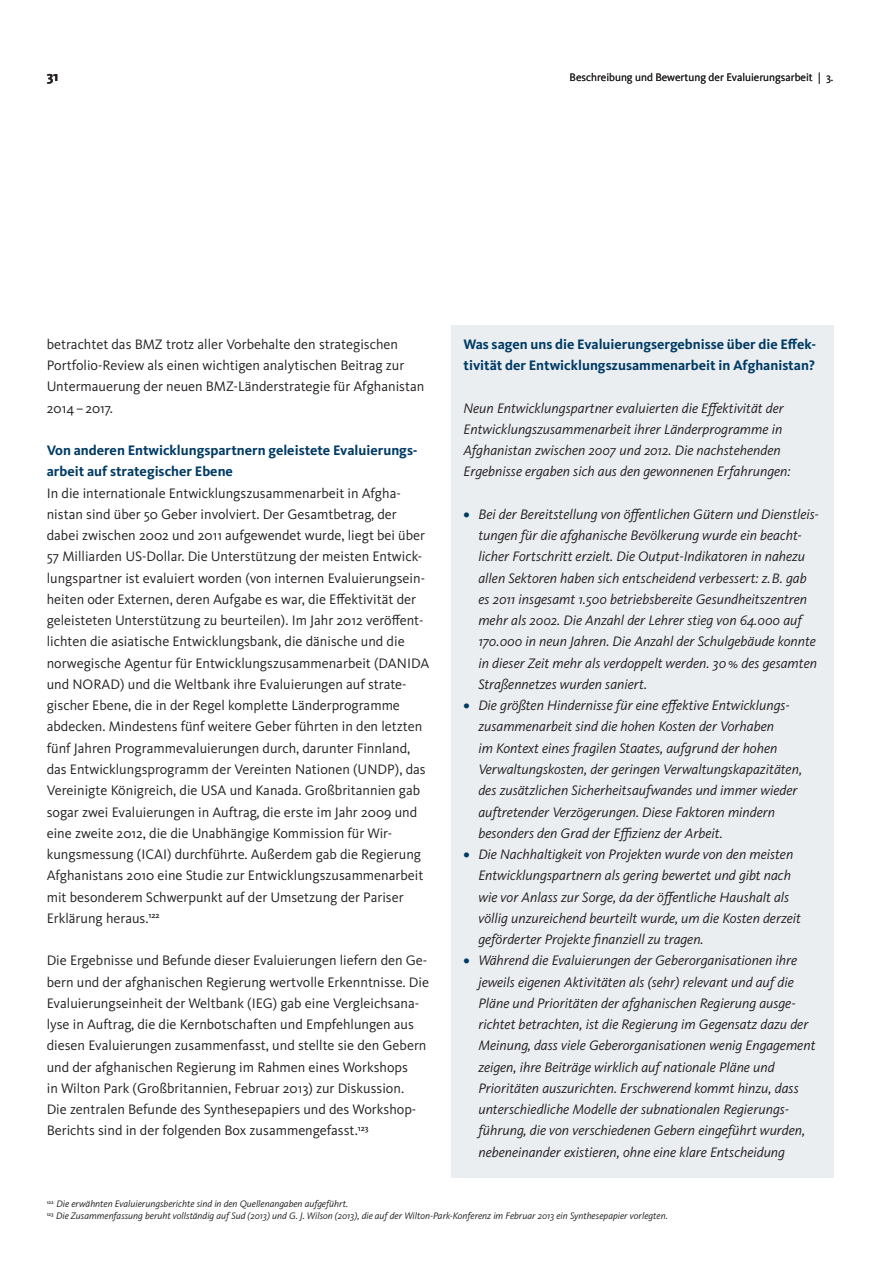
<style>
.page{position:relative;width:893px;height:1263px;background:#fff}
.page>*{position:absolute;margin:0;border:0;box-sizing:border-box;transform-origin:0 0}
.t1{font:14.25px/21.3px "Kievit OT";color:#231f20}
.t2{font:italic 14.25px/21.3px "Kievit OT";color:#231f20}
.t3{font:700 14.25px/21.3px "Kievit OT";color:#003b65}
.t4{font:700 14.25px "Kievit OT";color:#231f20}
.t5{font:11.25px "Kievit OT";color:#231f20}
.t6{font:italic 9.75px/12.8px "Kievit OT";color:#231f20}
.s1{font-weight:700;font-style:normal;color:#003b65}
</style>
<div class="page">
<div style="left:451px;top:326px;width:382px;height:852px;background:#ebeef1"></div>
<p class="t4" style="left:47px;top:68px;width:13px">31</p>
<p class="t5" style="left:570px;top:71px;width:265px">Beschreibung und Bewertung der Evaluierungsarbeit | 3.</p>
<p class="t3" style="left:463px;top:333px;width:354px">Was sagen uns die Evaluierungsergebnisse über die Effek&shy;tivität der Entwicklungszusammenarbeit in Afghanistan?</p>
<p class="t2" style="left:463px;top:397px;width:329px">Neun Entwicklungspartner evaluierten die Effektivität der Entwicklungszusammenarbeit ihrer Länderprogramme in Afghanistan zwischen 2007 und 2012. Die nachstehenden Ergebnisse ergaben sich aus den gewonnenen Erfahrungen:</p>
<p class="t2" style="left:478px;top:503px;width:342px;text-indent:-15px"><span class="s1">•</span> Bei der Bereitstellung von öffentlichen Gütern und Dienstleis&shy;tungen für die afghanische Bevölkerung wurde ein beacht&shy;licher Fortschritt erzielt. Die Output-Indikatoren in nahezu allen Sektoren haben sich entscheidend verbessert: z. B. gab es 2011 insgesamt 1.500 betriebsbereite Gesundheitszentren mehr als 2002. Die Anzahl der Lehrer stieg von 64.000 auf 170.000 in neun Jahren. Die Anzahl der Schulgebäude konnte in dieser Zeit mehr als verdoppelt werden. 30% des gesamten Straßennetzes wurden saniert.</p>
<p class="t2" style="left:478px;top:695px;width:325px;text-indent:-15px"><span class="s1">•</span> Die größten Hindernisse für eine effektive Entwicklungs&shy;zusammenarbeit sind die hohen Kosten der Vorhaben<br>im Kontext eines fragilen Staates, aufgrund der hohen Verwaltungskosten, der geringen Verwaltungskapazitäten, des zusätzlichen Sicherheitsaufwandes und immer wieder auftretender Verzögerungen. Diese Faktoren mindern besonders den Grad der Effizienz der Arbeit.</p>
<p class="t2" style="left:478px;top:844px;width:324px;text-indent:-15px"><span class="s1">•</span> Die Nachhaltigkeit von Projekten wurde von den meisten Entwicklungspartnern als gering bewertet und gibt nach wie vor Anlass zur Sorge, da der öffentliche Haushalt als völlig unzureichend beurteilt wurde, um die Kosten derzeit geförderter Projekte finanziell zu tragen.</p>
<p class="t2" style="left:478px;top:950px;width:338px;text-indent:-15px"><span class="s1">•</span> Während die Evaluierungen der Geberorganisationen ihre jeweils eigenen Aktivitäten als (sehr) relevant und auf die Pläne und Prioritäten der afghanischen Regierung ausge&shy;richtet betrachten, ist die Regierung im Gegensatz dazu der Meinung, dass viele Geberorganisationen wenig Engagement zeigen, ihre Beiträge wirklich auf nationale Pläne und Prioritäten auszurichten. Erschwerend kommt hinzu, dass unterschiedliche Modelle der subnationalen Regierungs&shy;führung, die von verschiedenen Gebern eingeführt wurden, nebeneinander existieren, ohne eine klare Entscheidung</p>
<p class="t6" style="left:47px;top:1197px;width:622px"><sup>122</sup> Die erwähnten Evaluierungsberichte sind in den Quellenangaben aufgeführt.<br><sup>123</sup> Die Zusammenfassung beruht vollständig auf Sud (2013) und G. J. Wilson (2013), die auf der Wilton-Park-Konferenz im Februar 2013 ein Synthesepapier vorlegten.</p>
<p class="t1" style="left:47px;top:333px;width:379px">betrachtet das BMZ trotz aller Vorbehalte den strategischen Portfolio-Review als einen wichtigen analytischen Beitrag zur Untermauerung der neuen BMZ-Länderstrategie für Afghanistan 2014–2017.</p>
<p class="t3" style="left:47px;top:440px;width:372px">Von anderen Entwicklungspartnern geleistete Evaluierungs&shy;arbeit auf strategischer Ebene</p>
<p class="t1" style="left:47px;top:482px;width:384px">In die internationale Entwicklungszusammenarbeit in Afgha&shy;nistan sind über 50 Geber involviert. Der Gesamtbetrag, der dabei zwischen 2002 und 2011 aufgewendet wurde, liegt bei über 57 Milliarden US-Dollar. Die Unterstützung der meisten Entwick&shy;lungspartner ist evaluiert worden (von internen Evaluierungsein&shy;heiten oder Externen, deren Aufgabe es war, die Effektivität der geleisteten Unterstützung zu beurteilen). Im Jahr 2012 veröffent&shy;lichten die asiatische Entwicklungsbank, die dänische und die norwegische Agentur für Entwicklungszusammenarbeit (DANIDA und NORAD) und die Weltbank ihre Evaluierungen auf strate&shy;gischer Ebene, die in der Regel komplette Länderprogramme abdecken. Mindestens fünf weitere Geber führten in den letzten fünf Jahren Programmevaluierungen durch, darunter Finnland, das Entwicklungsprogramm der Vereinten Nationen (UNDP), das Vereinigte Königreich, die USA und Kanada. Großbritannien gab sogar zwei Evaluierungen in Auftrag, die erste im Jahr 2009 und eine zweite 2012, die die Unabhängige Kommission für Wir&shy;kungsmessung (ICAI) durchführte. Außerdem gab die Regierung Afghanistans 2010 eine Studie zur Entwicklungszusammenarbeit mit besonderem Schwerpunkt auf der Umsetzung der Pariser Erklärung heraus.<sup>122</sup></p>
<p class="t1" style="left:47px;top:950px;width:384px">Die Ergebnisse und Befunde dieser Evaluierungen liefern den Ge&shy;bern und der afghanischen Regierung wertvolle Erkenntnisse. Die Evaluierungseinheit der Weltbank (IEG) gab eine Vergleichsana&shy;lyse in Auftrag, die die Kernbotschaften und Empfehlungen aus diesen Evaluierungen zusammenfasst, und stellte sie den Gebern und der afghanischen Regierung im Rahmen eines Workshops<br>in Wilton Park (Großbritannien, Februar 2013) zur Diskussion.<br>Die zentralen Befunde des Synthesepapiers und des Workshop-Berichts sind in der folgenden Box zusammengefasst.<sup>123</sup></p>
</div>
